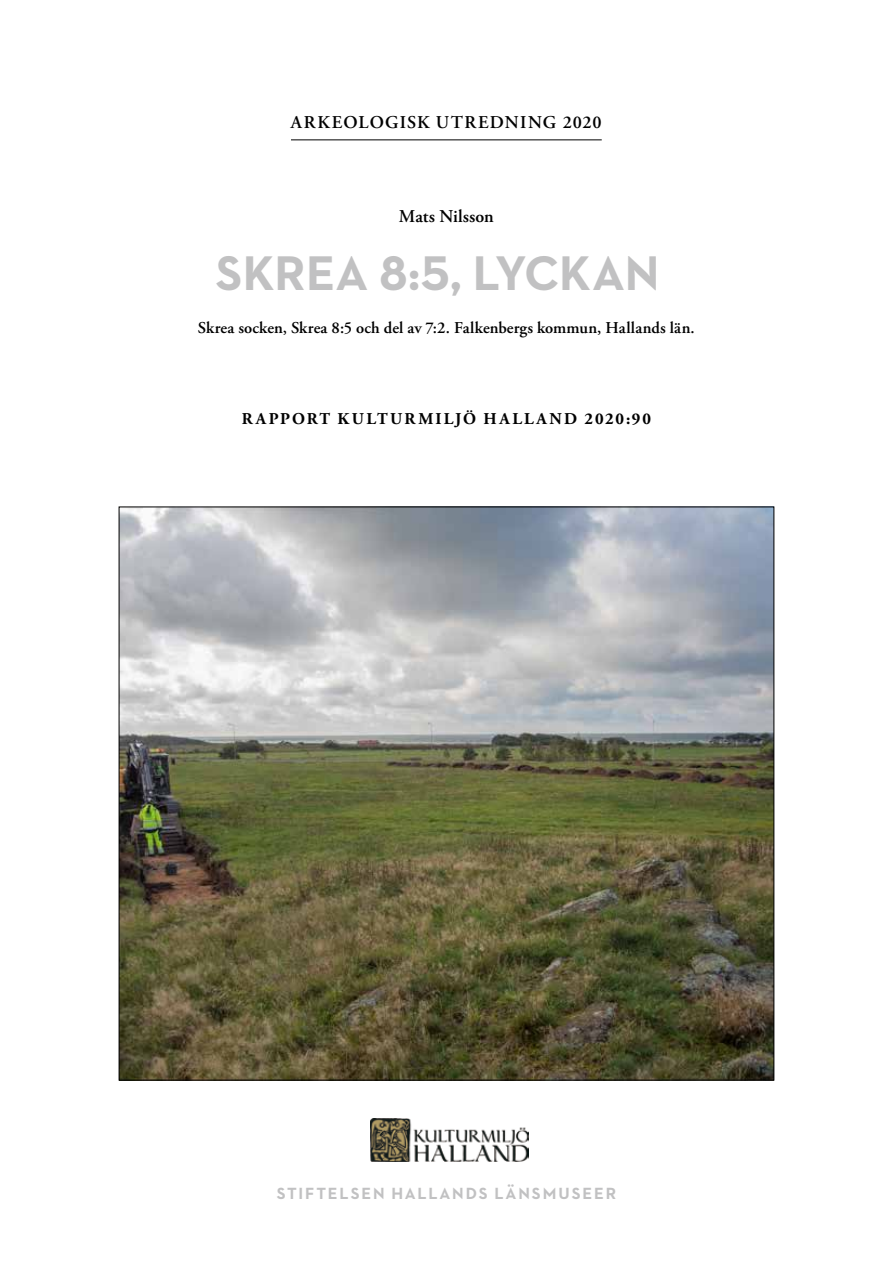
<style>
.page{position:relative;width:893px;height:1263px;background:#fff}
.page>*{position:absolute;margin:0;border:0;box-sizing:border-box;transform-origin:0 0}
.t1{font:700 49.5px "Neutraface 2 Text";letter-spacing:-.005em;color:#c1c1c2}
.t2{font:600 18px "Adobe Garamond Pro";letter-spacing:.05em;color:#000}
.t3{font:600 18px "Adobe Garamond Pro";color:#000}
.t4{font:600 16.5px "Adobe Garamond Pro";letter-spacing:.005em;color:#000}
.t5{font:700 16.5px "Adobe Garamond Pro";letter-spacing:.135em;color:#000}
.t6{font:700 16.5px "Neutraface 2 Text";letter-spacing:.115em;color:#c1c1c2}
</style>
<div class="page">
<hr style="left:291px;top:139px;width:311px;height:1px;background:#000">
<img style="left:371px;top:1118px;width:157px;height:44px">
<img style="left:121px;top:509px;width:651px;height:569px">
<p class="t2" style="left:291px;top:112px;width:312px">ARKEOLOGISK UTREDNING 2020</p>
<p class="t3" style="left:399px;top:206px;width:96px">Mats Nilsson</p>
<h1 class="t1" style="left:216px;top:241px;width:445px">SKREA 8:5, LYCKAN</h1>
<p class="t4" style="left:198px;top:319px;width:498px">Skrea socken, Skrea 8:5 och del av 7:2. Falkenbergs kommun, Hallands län.</p>
<p class="t5" style="left:242px;top:409px;width:411px">RAPPORT KULTURMILJÖ HALLAND 2020:90</p>
<p class="t6" style="left:277px;top:1182px;width:341px">STIFTELSEN HALLANDS LÄNSMUSEER</p>
</div>
